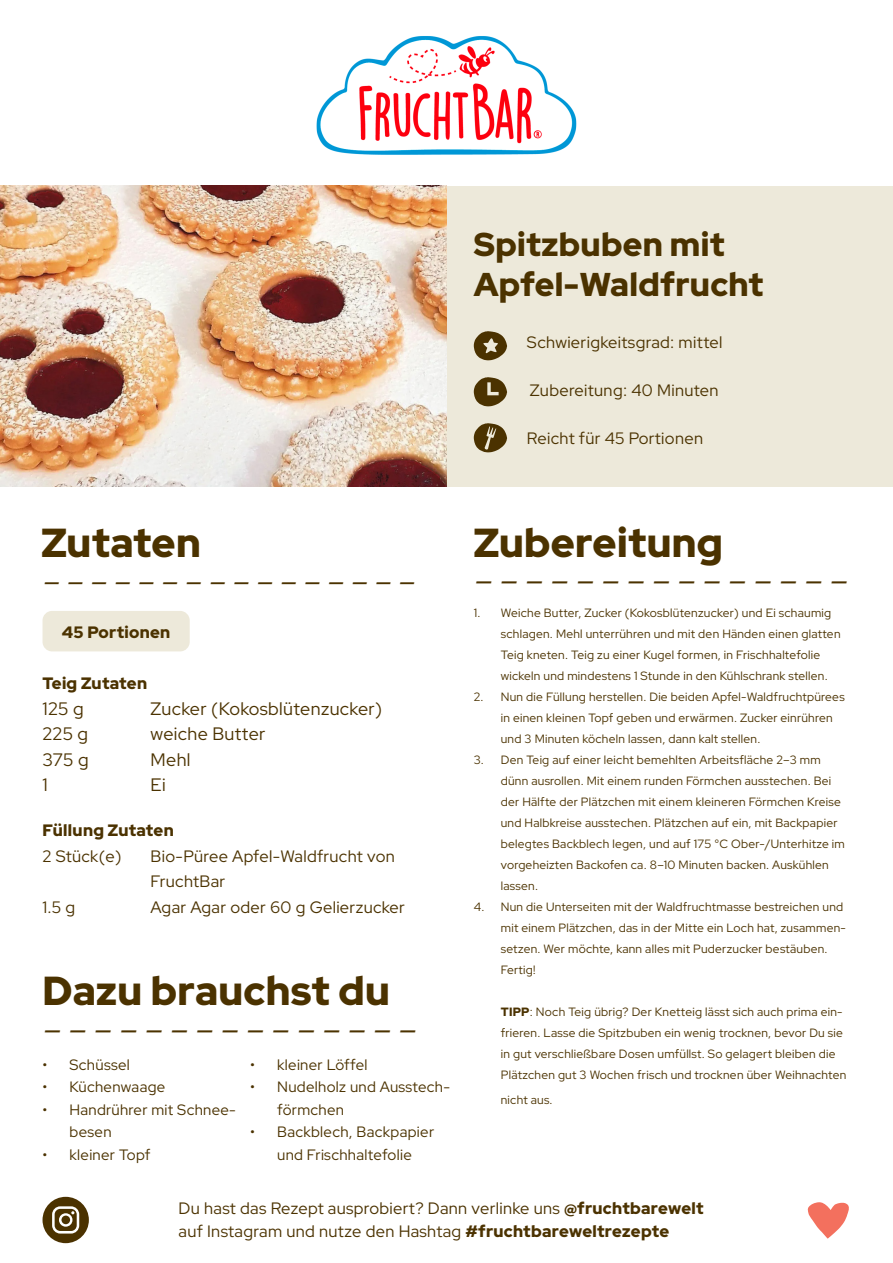
<style>
.page{position:relative;width:893px;height:1263px;background:#fff}
.page>*{position:absolute;margin:0;border:0;box-sizing:border-box;transform-origin:0 0}
.t1{font:italic 300 45px "Red Hat Display";color:#4b3200}
.t2{font:italic 300 42px "Red Hat Display";color:#4b3200}
.t3{font:900 40.5px "Red Hat Display";letter-spacing:.01em;color:#4b3200}
.t4{font:900 33px/39.6px "Red Hat Display";letter-spacing:.01em;color:#4b3200}
.t5{font:300 18px "Red Hat Display";letter-spacing:.02em;color:#4b3200}
.t6{font:300 16.5px/22.5px "Red Hat Display";letter-spacing:.02em;color:#4b3200}
.t7{font:900 16.5px "Red Hat Display";letter-spacing:.02em;color:#4b3200}
.t8{font:300 15px/22.5px "Red Hat Display";letter-spacing:.02em;color:#4b3200}
.t9{font:300 12px/21px "Red Hat Display";letter-spacing:.02em;color:#4b3200}
.s1{font-weight:900}
</style>
<div class="page">
<img style="left:316px;top:36px;width:261px;height:119px">
<svg style="left:807px;top:1202px;width:42px;height:36px"></svg>
<svg style="left:43px;top:1197px;width:46px;height:46px"></svg>
<div style="left:446px;top:187px;width:446px;height:300px;background:#ede9da"></div>
<img style="left:0;top:186px;width:446px;height:301px">
<svg style="left:474px;top:423px;width:33px;height:29px"></svg>
<svg style="left:474px;top:331px;width:33px;height:29px"></svg>
<svg style="left:474px;top:377px;width:33px;height:29px"></svg>
<div style="left:43px;top:611px;width:147px;height:40px;background:#ede9da;border-radius:10px"></div>
<p class="t4" style="left:474px;top:225px;width:291px">Spitzbuben mit<br>Apfel-Waldfrucht</p>
<p class="t6" style="left:527px;top:331px;width:197px">Schwierigkeitsgrad: mittel</p>
<p class="t6" style="left:530px;top:378px;width:190px">Zubereitung: 40 Minuten</p>
<p class="t6" style="left:527px;top:426px;width:178px">Reicht für 45 Portionen</p>
<p class="t3" style="left:41px;top:516px;width:161px">Zutaten</p>
<p class="t2" style="left:43px;top:553px;width:375px">----------------</p>
<p class="t7" style="left:62px;top:621px;width:110px">45 Portionen</p>
<p class="t7" style="left:43px;top:673px;width:106px">Teig Zutaten</p>
<p class="t5" style="left:43px;top:697px;width:43px">125 g</p>
<p class="t5" style="left:151px;top:697px;width:233px">Zucker (Kokosblütenzucker)</p>
<p class="t5" style="left:43px;top:722px;width:47px">225 g</p>
<p class="t5" style="left:151px;top:722px;width:116px">weiche Butter</p>
<p class="t5" style="left:43px;top:748px;width:48px">375 g</p>
<p class="t5" style="left:151px;top:748px;width:42px">Mehl</p>
<p class="t5" style="left:43px;top:773px;width:7px">1</p>
<p class="t5" style="left:151px;top:773px;width:17px">Ei</p>
<p class="t7" style="left:43px;top:820px;width:133px">Füllung Zutaten</p>
<p class="t6" style="left:43px;top:844px;width:81px">2 Stück(e)</p>
<p class="t6" style="left:151px;top:843px;width:246px;line-height:25.5px">Bio-Püree Apfel-Waldfrucht von<br>FruchtBar</p>
<p class="t6" style="left:43px;top:895px;width:34px">1.5 g</p>
<p class="t6" style="left:151px;top:895px;width:256px">Agar Agar oder 60 g Gelierzucker</p>
<p class="t3" style="left:43px;top:964px;width:349px">Dazu brauchst du</p>
<p class="t1" style="left:43px;top:999px;width:376px">---------------</p>
<p class="t8" style="left:250px;top:1053px;width:119px">• kleiner Löffel</p>
<p class="t8" style="left:277px;top:1075px;width:174px;text-indent:-27px">• Nudelholz und Ausstech&shy;förmchen</p>
<p class="t8" style="left:250px;top:1120px;width:186px;text-align:center">• Backblech, Backpapier und Frischhaltefolie</p>
<p class="t8" style="left:43px;top:1053px;width:89px">• Schüssel</p>
<p class="t8" style="left:43px;top:1075px;width:124px">• Küchenwaage</p>
<p class="t8" style="left:70px;top:1098px;width:168px;text-indent:-27px">• Handrührer mit Schnee&shy;besen</p>
<p class="t8" style="left:43px;top:1143px;width:109px">• kleiner Topf</p>
<p class="t3" style="left:474px;top:516px;width:251px">Zubereitung</p>
<p class="t1" style="left:474px;top:549px;width:376px">---------------</p>
<p class="t9" style="left:501px;top:602px;width:341px;text-indent:-27px">1. Weiche Butter, Zucker (Kokosblütenzucker) und Ei schaumig schlagen. Mehl unterrühren und mit den Händen einen glatten Teig kneten. Teig zu einer Kugel formen, in Frischhaltefolie wickeln und mindestens 1 Stunde in den Kühlschrank stellen.</p>
<p class="t9" style="left:501px;top:686px;width:345px;text-indent:-27px">2. Nun die Füllung herstellen. Die beiden Apfel-Waldfruchtpürees in einen kleinen Topf geben und erwärmen. Zucker einrühren und 3 Minuten köcheln lassen, dann kalt stellen.</p>
<p class="t9" style="left:501px;top:749px;width:346px;text-indent:-27px">3. Den Teig auf einer leicht bemehlten Arbeitsfläche 2–3 mm dünn ausrollen. Mit einem runden Förmchen ausstechen. Bei der Hälfte der Plätzchen mit einem kleineren Förmchen Kreise und Halbkreise ausstechen. Plätzchen auf ein, mit Backpapier belegtes Backblech legen, und auf 175 °C Ober-/Unterhitze im vorgeheizten Backofen ca. 8–10 Minuten backen. Auskühlen lassen.</p>
<p class="t9" style="left:501px;top:896px;width:346px;text-indent:-27px">4. Nun die Unterseiten mit der Waldfruchtmasse bestreichen und mit einem Plätzchen, das in der Mitte ein Loch hat, zusammen&shy;setzen. Wer möchte, kann alles mit Puderzucker bestäuben.<br>Fertig!</p>
<p class="t9" style="left:501px;top:1001px;width:347px"><span class="s1">TIPP</span>: Noch Teig übrig? Der Knetteig lässt sich auch prima ein&shy;frieren. Lasse die Spitzbuben ein wenig trocknen, bevor Du sie in gut verschließbare Dosen umfüllst. So gelagert bleiben die Plätzchen gut 3 Wochen frisch und trocknen über Weihnachten</p>
<p class="t9" style="left:501px;top:1089px;width:53px">nicht aus.</p>
<p class="t6" style="left:179px;top:1197px;width:527px">Du hast das Rezept ausprobiert? Dann verlinke uns <span class="s1">@fruchtbarewelt </span>auf Instagram und nutze den Hashtag <span class="s1">#fruchtbareweltrezepte</span></p>
</div>
